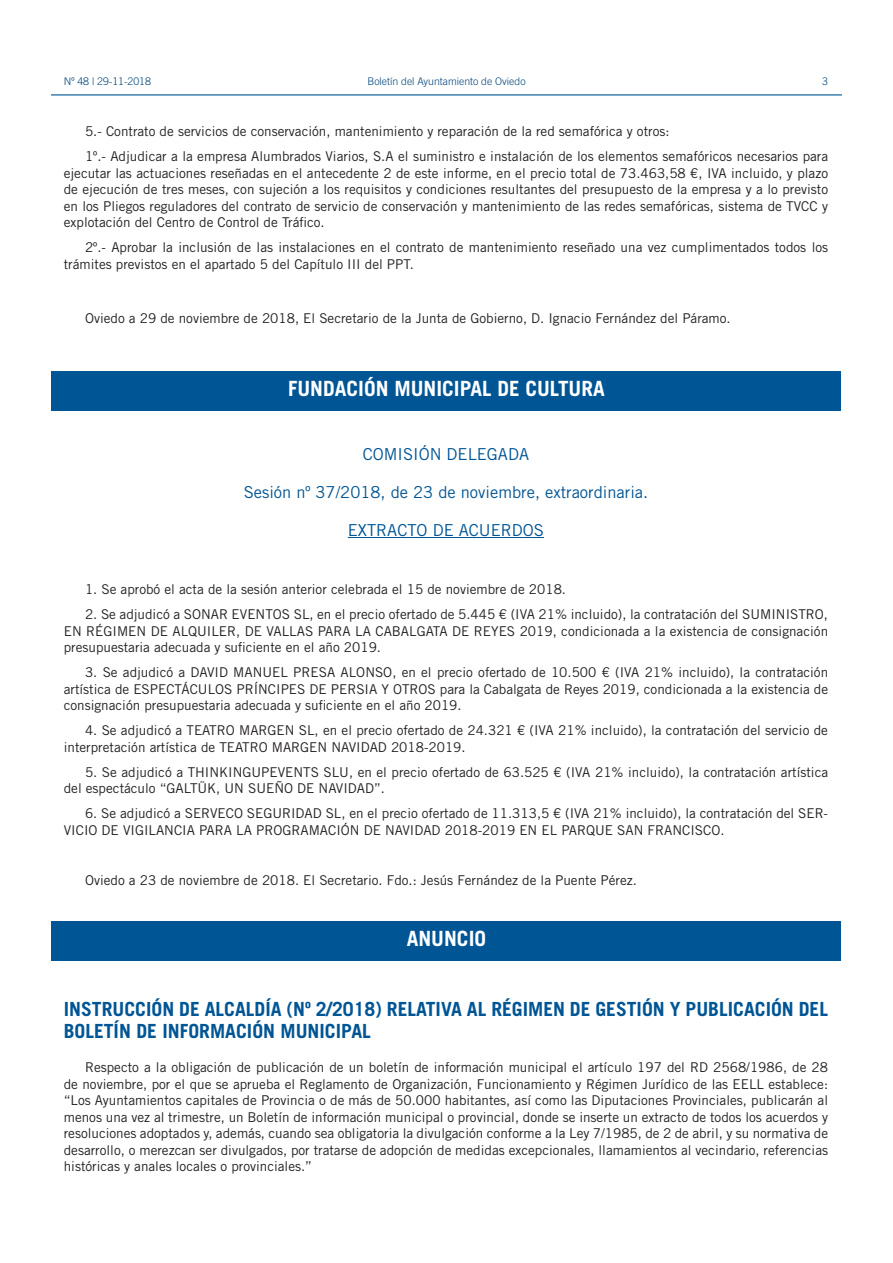
<style>
.page{position:relative;width:893px;height:1263px;background:#fff}
.page>*{position:absolute;margin:0;border:0;box-sizing:border-box;transform-origin:0 0}
.SECCIONES{font:700 21px "Trade Gothic LT Std";color:#fff}
.TÍTULOS_ANUNCIOS_tra{font:700 19.5px/22.5px "Trade Gothic LT Std";color:#005595}
.SESIONES_trade{font:16.5px "Trade Gothic LT Std";color:#005595}
.EXTRACTO_DE_ACUERDOS{font:16.5px "Trade Gothic LT Std";color:#005595}
.TEXTO_BIM_trade{font:13.5px/16.5px "Trade Gothic LT Std";color:#231f20;text-align:justify}
.t1{font:300 10.5px "Trade Gothic LT Std";color:#00447b}
</style>
<div class="page">
<hr style="left:51px;top:94px;width:791px;height:1px;background:#005595">
<hr style="left:348px;top:537px;width:196px;height:1px;background:#005595">
<div style="left:52px;top:371px;width:789px;height:39px;background:#005595"></div>
<div style="left:52px;top:921px;width:789px;height:39px;background:#005595"></div>
<p class="t1" style="left:64px;top:75px;width:89px">Nº 48 | 29-11-2018</p>
<p class="t1" style="left:367px;top:75px;width:160px">Boletín del Ayuntamiento de Oviedo</p>
<p class="t1" style="left:822px;top:75px;width:7px">3</p>
<p class="TEXTO_BIM_trade" style="left:85px;top:123px;width:586px">5.- Contrato de servicios de conservación, mantenimiento y reparación de la red semafórica y otros:</p>
<p class="TEXTO_BIM_trade" style="left:64px;top:148px;width:766px;text-indent:21px">1º.- Adjudicar a la empresa Alumbrados Viarios, S.A el suministro e instalación de los elementos semafóricos necesarios para ejecutar las actuaciones reseñadas en el antecedente 2 de este informe, en el precio total de 73.463,58 €, IVA incluido, y plazo de ejecución de tres meses, con sujeción a los requisitos y condiciones resultantes del presupuesto de la empresa y a lo previsto en los Pliegos reguladores del contrato de servicio de conservación y mantenimiento de las redes semafóricas, sistema de TVCC y explotación del Centro de Control de Tráfico.</p>
<p class="TEXTO_BIM_trade" style="left:64px;top:239px;width:766px;text-indent:21px">2º.- Aprobar la inclusión de las instalaciones en el contrato de mantenimiento reseñado una vez cumplimentados todos los trámites previstos en el apartado 5 del Capítulo III del PPT.</p>
<p class="TEXTO_BIM_trade" style="left:85px;top:310px;width:647px">Oviedo a 29 de noviembre de 2018, El Secretario de la Junta de Gobierno, D. Ignacio Fernández del Páramo.</p>
<p class="SECCIONES" style="left:288px;top:376px;width:318px">FUNDACIÓN MUNICIPAL DE CULTURA</p>
<p class="SESIONES_trade" style="left:363px;top:444px;width:168px">COMISIÓN DELEGADA</p>
<p class="SESIONES_trade" style="left:244px;top:482px;width:406px">Sesión nº 37/2018, de 23 de noviembre, extraordinaria.</p>
<p class="EXTRACTO_DE_ACUERDOS" style="left:348px;top:520px;width:198px">EXTRACTO DE ACUERDOS</p>
<p class="TEXTO_BIM_trade" style="left:85px;top:581px;width:483px">1. Se aprobó el acta de la sesión anterior celebrada el 15 de noviembre de 2018.</p>
<p class="TEXTO_BIM_trade" style="left:64px;top:606px;width:766px;text-indent:21px">2. Se adjudicó a SONAR EVENTOS SL, en el precio ofertado de 5.445 € (IVA 21% incluido), la contratación del SUMINISTRO, EN RÉGIMEN DE ALQUILER, DE VALLAS PARA LA CABALGATA DE REYES 2019, condicionada a la existencia de consignación presupuestaria adecuada y suficiente en el año 2019.</p>
<p class="TEXTO_BIM_trade" style="left:64px;top:664px;width:766px;text-indent:21px">3. Se adjudicó a DAVID MANUEL PRESA ALONSO, en el precio ofertado de 10.500 € (IVA 21% incluido), la contratación artística de ESPECTÁCULOS PRÍNCIPES DE PERSIA Y OTROS para la Cabalgata de Reyes 2019, condicionada a la existencia de consignación presupuestaria adecuada y suficiente en el año 2019.</p>
<p class="TEXTO_BIM_trade" style="left:64px;top:722px;width:766px;text-indent:21px">4. Se adjudicó a TEATRO MARGEN SL, en el precio ofertado de 24.321 € (IVA 21% incluido), la contratación del servicio de interpretación artística de TEATRO MARGEN NAVIDAD 2018-2019.</p>
<p class="TEXTO_BIM_trade" style="left:64px;top:764px;width:766px;text-indent:21px">5. Se adjudicó a THINKINGUPEVENTS SLU, en el precio ofertado de 63.525 € (IVA 21% incluido), la contratación artística del espectáculo “GALTÜK, UN SUEÑO DE NAVIDAD”.</p>
<p class="TEXTO_BIM_trade" style="left:64px;top:805px;width:766px;text-indent:21px">6. Se adjudicó a SERVECO SEGURIDAD SL, en el precio ofertado de 11.313,5 € (IVA 21% incluido), la contratación del SER-<br>VICIO DE VIGILANCIA PARA LA PROGRAMACIÓN DE NAVIDAD 2018-2019 EN EL PARQUE SAN FRANCISCO.</p>
<p class="TEXTO_BIM_trade" style="left:85px;top:872px;width:553px">Oviedo a 23 de noviembre de 2018. El Secretario. Fdo.: Jesús Fernández de la Puente Pérez.</p>
<p class="SECCIONES" style="left:407px;top:926px;width:81px">ANUNCIO</p>
<p class="TÍTULOS_ANUNCIOS_tra" style="left:64px;top:997px;width:766px">INSTRUCCIÓN DE ALCALDÍA (Nº 2/2018) RELATIVA AL RÉGIMEN DE GESTIÓN Y PUBLICACIÓN DEL<br>BOLETÍN DE INFORMACIÓN MUNICIPAL</p>
<p class="TEXTO_BIM_trade" style="left:64px;top:1059px;width:766px;text-indent:21px">Respecto a la obligación de publicación de un boletín de información municipal el artículo 197 del RD 2568/1986, de 28 de noviembre, por el que se aprueba el Reglamento de Organización, Funcionamiento y Régimen Jurídico de las EELL establece: “Los Ayuntamientos capitales de Provincia o de más de 50.000 habitantes, así como las Diputaciones Provinciales, publicarán al menos una vez al trimestre, un Boletín de información municipal o provincial, donde se inserte un extracto de todos los acuerdos y resoluciones adoptados y, además, cuando sea obligatoria la divulgación conforme a la Ley 7/1985, de 2 de abril, y su normativa de desarrollo, o merezcan ser divulgados, por tratarse de adopción de medidas excepcionales, llamamientos al vecindario, referencias históricas y anales locales o provinciales.”</p>
</div>
